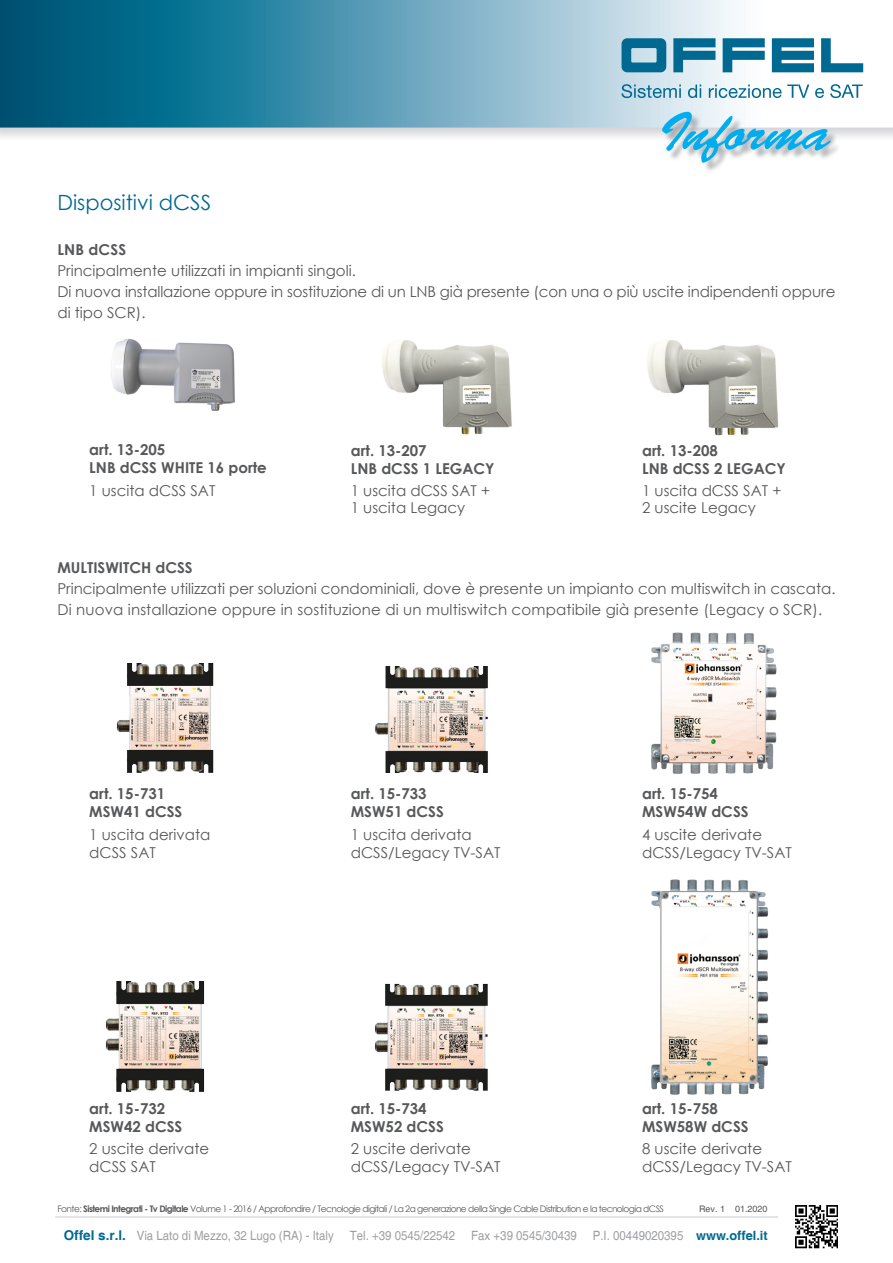
<style>
.page{position:relative;width:893px;height:1263px;background:#fff}
.page>*{position:absolute;margin:0;border:0;box-sizing:border-box;transform-origin:0 0}
.t1{font:italic 54px "Brush Script Std";color:#00aeef}
.t2{font:21px "Century Gothic";color:#006991}
.t3{font:15px/21px "Century Gothic";color:#57585a}
.t4{font:700 15px "Century Gothic";color:#57585a}
.t5{font:12.75px "Helvetica";color:#9d9fa2;scale:.9 1}
.t6{font:9px "Century Gothic";letter-spacing:-.06em;color:#57585a}
.t7{font:9px "Helvetica";color:#57585a}
.s1{font-weight:700}
.s2{font-weight:700;font-size:13.5px;color:#006991}
.s3{font-weight:700;color:#006991}
</style>
<div class="page">
<div style="left:0;top:0;width:893px;height:142px;background:#c7c8ca;opacity:.75"></div>
<svg style="left:0;top:0;width:893px;height:128px;background:#6ca6bc"></svg>
<svg style="left:673px;top:38px;width:42px;height:34px"></svg>
<svg style="left:723px;top:38px;width:42px;height:34px"></svg>
<svg style="left:772px;top:38px;width:42px;height:34px"></svg>
<svg style="left:821px;top:38px;width:42px;height:34px"></svg>
<svg style="left:621px;top:38px;width:45px;height:34px;background:#3889a9"></svg>
<svg style="left:621px;top:84px;width:60px;height:14px"></svg>
<svg style="left:688px;top:85px;width:13px;height:13px"></svg>
<svg style="left:709px;top:85px;width:100px;height:13px"></svg>
<svg style="left:815px;top:88px;width:9px;height:10px"></svg>
<svg style="left:830px;top:84px;width:33px;height:14px"></svg>
<hr style="left:55px;top:1216px;width:723px;height:2px;background:#dcdddf">
<img style="left:795px;top:1205px;width:43px;height:43px">
<img style="left:111px;top:338px;width:124px;height:73px">
<img style="left:382px;top:340px;width:130px;height:95px">
<img style="left:647px;top:340px;width:132px;height:96px">
<div style="left:663px;top:114px;width:178px;height:59px;background:#9d9fa2;opacity:.75"></div>
<img style="left:116px;top:663px;width:98px;height:110px">
<img style="left:376px;top:666px;width:112px;height:106px">
<img style="left:651px;top:632px;width:126px;height:142px">
<img style="left:106px;top:981px;width:99px;height:111px">
<img style="left:375px;top:983px;width:113px;height:108px">
<img style="left:651px;top:879px;width:118px;height:216px">
<p class="t1" style="left:656px;top:102px;width:186px">Informa</p>
<p class="t2" style="left:57px;top:188px;width:155px">Dispositivi dCSS</p>
<p class="t4" style="left:57px;top:238px;width:70px">LNB dCSS</p>
<p class="t3" style="left:57px;top:260px;width:300px">Principalmente utilizzati in impianti singoli.</p>
<p class="t3" style="left:57px;top:281px;width:780px">Di nuova installazione oppure in sostituzione di un LNB già presente (con una o più uscite indipendenti oppure di tipo SCR).</p>
<p class="t4" style="left:89px;top:438px;width:77px">art. 13-205</p>
<p class="t4" style="left:89px;top:456px;width:179px">LNB dCSS WHITE 16 porte</p>
<p class="t3" style="left:89px;top:480px;width:128px">1 uscita dCSS SAT</p>
<p class="t4" style="left:351px;top:439px;width:77px">art. 13-207</p>
<p class="t4" style="left:351px;top:457px;width:145px">LNB dCSS 1 LEGACY</p>
<p class="t3" style="left:351px;top:480px;width:141px">1 uscita dCSS SAT +</p>
<p class="t3" style="left:351px;top:496px;width:116px">1 uscita Legacy</p>
<p class="t4" style="left:642px;top:439px;width:77px">art. 13-208</p>
<p class="t4" style="left:642px;top:457px;width:145px">LNB dCSS 2 LEGACY</p>
<p class="t3" style="left:642px;top:480px;width:141px">1 uscita dCSS SAT +</p>
<p class="t3" style="left:642px;top:496px;width:115px">2 uscite Legacy</p>
<p class="t4" style="left:57px;top:556px;width:137px">MULTISWITCH dCSS</p>
<p class="t3" style="left:57px;top:577px;width:780px">Principalmente utilizzati per soluzioni condominiali, dove è presente un impianto con multiswitch in cascata.</p>
<p class="t3" style="left:57px;top:598px;width:766px">Di nuova installazione oppure in sostituzione di un multiswitch compatibile già presente (Legacy o SCR).</p>
<p class="t4" style="left:89px;top:782px;width:77px">art. 15-731</p>
<p class="t4" style="left:89px;top:800px;width:95px">MSW41 dCSS</p>
<p class="t3" style="left:89px;top:823px;width:123px">1 uscita derivata</p>
<p class="t3" style="left:89px;top:841px;width:68px">dCSS SAT</p>
<p class="t4" style="left:351px;top:782px;width:77px">art. 15-733</p>
<p class="t4" style="left:351px;top:800px;width:95px">MSW51 dCSS</p>
<p class="t3" style="left:351px;top:823px;width:123px">1 uscita derivata</p>
<p class="t3" style="left:351px;top:841px;width:151px">dCSS/Legacy TV-SAT</p>
<p class="t4" style="left:642px;top:782px;width:77px">art. 15-754</p>
<p class="t4" style="left:642px;top:800px;width:108px">MSW54W dCSS</p>
<p class="t3" style="left:642px;top:823px;width:122px">4 uscite derivate</p>
<p class="t3" style="left:642px;top:841px;width:151px">dCSS/Legacy TV-SAT</p>
<p class="t4" style="left:642px;top:1097px;width:77px">art. 15-758</p>
<p class="t4" style="left:642px;top:1115px;width:108px">MSW58W dCSS</p>
<p class="t3" style="left:642px;top:1138px;width:122px">8 uscite derivate</p>
<p class="t3" style="left:642px;top:1156px;width:151px">dCSS/Legacy TV-SAT</p>
<p class="t6" style="left:57px;top:1203px;width:608px">Fonte: <span class="s1">Sistemi Integrati - Tv Digitale</span> Volume 1 - 2016 / Approfondire / Tecnologie digitali / La 2a generazione della Single Cable Distribution e la tecnologia dCSS</p>
<p class="t4" style="left:89px;top:1097px;width:77px">art. 15-732</p>
<p class="t4" style="left:89px;top:1115px;width:95px">MSW42 dCSS</p>
<p class="t3" style="left:89px;top:1138px;width:122px">2 uscite derivate</p>
<p class="t3" style="left:89px;top:1156px;width:68px">dCSS SAT</p>
<p class="t4" style="left:351px;top:1097px;width:77px">art. 15-734</p>
<p class="t4" style="left:351px;top:1115px;width:95px">MSW52 dCSS</p>
<p class="t3" style="left:351px;top:1138px;width:122px">2 uscite derivate</p>
<p class="t3" style="left:351px;top:1156px;width:151px">dCSS/Legacy TV-SAT</p>
<p class="t7" style="left:699px;top:1204px;width:70px">Rev. 1 01.2020</p>
<p class="t5" style="left:64px;top:1228px;width:301px"><span class="s2">Offel s.r.l.</span> Via Lato di Mezzo, 32 Lugo (RA) - Italy</p>
<p class="t5" style="left:350px;top:1228px;width:119px">Tel. +39 0545/22542</p>
<p class="t5" style="left:471px;top:1228px;width:119px">Fax +39 0545/30439</p>
<p class="t5" style="left:593px;top:1228px;width:196px">P.I. 00449020395 <span class="s3">www.offel.it</span></p>
</div>
